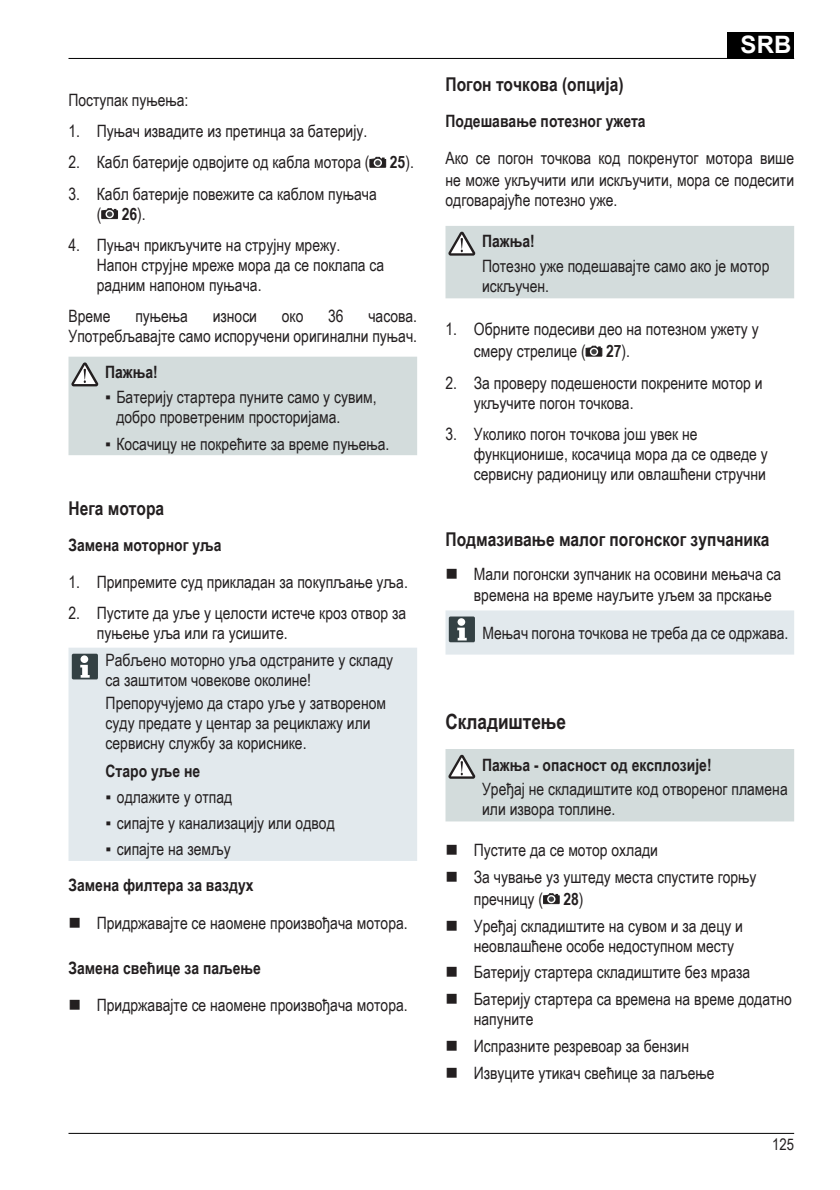
<style>
.page{position:relative;width:840px;height:1190px;background:#fff}
.page>*{position:absolute;margin:0;border:0;box-sizing:border-box;transform-origin:0 0}
.t1{font:700 24px "Arial";color:#fff}
.t2{font:700 21px "Arial Narrow";color:#231f20}
.t3{font:700 19px "Arial Narrow";color:#231f20}
.t4{font:17px/20px "Arial Narrow";color:#231f20}
.t5{font:700 17px "Arial Narrow";color:#231f20}
.t6{font:16px "Arial Narrow";color:#231f20}
.s1{font-weight:700}
</style>
<div class="page">
<div style="left:727px;top:32px;width:67px;height:27px;background:#000"></div>
<hr style="left:69px;top:1133px;width:725px;height:1px;background:#000">
<hr style="left:69px;top:58px;width:725px;height:1px;background:#000">
<svg style="left:370px;top:157px;width:16px;height:11px"></svg>
<svg style="left:101px;top:208px;width:17px;height:11px"></svg>
<div style="left:69px;top:357px;width:348px;height:98px;background:#d3dcdc"></div>
<div style="left:69px;top:648px;width:348px;height:213px;background:#e2e9ed"></div>
<div style="left:72px;top:654px;width:26px;height:25px;background:#344144;border-radius:2px"></div>
<svg style="left:80px;top:665px;width:10px;height:13px"></svg>
<div style="left:81px;top:655px;width:7px;height:8px;background:#fff;border-radius:50%"></div>
<div style="left:446px;top:226px;width:348px;height:72px;background:#d3dcdc"></div>
<svg style="left:586px;top:346px;width:16px;height:11px"></svg>
<svg style="left:446px;top:610px;width:348px;height:45px;background:#dde4e7"></svg>
<div style="left:458px;top:618px;width:7px;height:8px;background:#fff;border-radius:50%"></div>
<div style="left:446px;top:749px;width:348px;height:72px;background:#d3dcdc"></div>
<svg style="left:543px;top:893px;width:17px;height:11px"></svg>
<p class="t4" style="left:69px;top:90px;width:121px">Поступак пуњења:</p>
<p class="t4" style="left:69px;top:121px;width:300px">1. Пуњач извадите из претинца за батерију.</p>
<p class="t4" style="left:69px;top:152px;width:347px">2. Кабл батерије одвојите од кабла мотора ( <span class="s1">25</span>).</p>
<p class="t4" style="left:97px;top:184px;width:281px;text-indent:-28px">3. Кабл батерије повежите са каблом пуњача ( <span class="s1">26</span>).</p>
<p class="t4" style="left:97px;top:235px;width:289px;text-indent:-28px">4. Пуњач прикључите на струјну мрежу.<br>Напон струјне мреже мора да се поклапа са радним напоном пуњача.</p>
<p class="t4" style="left:68px;top:306px;width:44px">Време</p>
<p class="t4" style="left:135px;top:306px;width:54px">пуњења</p>
<p class="t4" style="left:213px;top:306px;width:46px">износи</p>
<p class="t4" style="left:282px;top:306px;width:23px">око</p>
<p class="t4" style="left:328px;top:306px;width:17px">36</p>
<p class="t4" style="left:68px;top:306px;width:350px;text-align:right">часова.<br>Употребљавајте само испоручени оригинални пуњач.</p>
<p class="t5" style="left:105px;top:362px;width:54px">Пажња!</p>
<p class="t4" style="left:116px;top:387px;width:262px;text-indent:-11px">▪ Батерију стартера пуните само у сувим, добро проветреним просторијама.</p>
<p class="t4" style="left:105px;top:433px;width:286px">▪ Косачицу не покрећите за време пуњења.</p>
<p class="t3" style="left:69px;top:497px;width:97px">Нега мотора</p>
<p class="t5" style="left:69px;top:535px;width:154px">Замена моторног уља</p>
<p class="t4" style="left:69px;top:572px;width:341px">1. Припремите суд прикладан за покупљање уља.</p>
<p class="t4" style="left:97px;top:603px;width:311px;text-indent:-28px">2. Пустите да уље у целости истече кроз отвор за пуњење уља или га усишите.</p>
<p class="t4" style="left:106px;top:650px;width:289px">Рабљено моторно уља одстраните у складу са заштитом човекове околине!</p>
<p class="t4" style="left:106px;top:692px;width:282px">Препоручујемо да старо уље у затвореном суду предате у центар за рециклажу или сервисну службу за кориснике.</p>
<p class="t5" style="left:106px;top:761px;width:96px">Старо уље не</p>
<p class="t4" style="left:106px;top:787px;width:128px">▪ одлажите у отпад</p>
<p class="t4" style="left:106px;top:813px;width:231px">▪ сипајте у канализацију или одвод</p>
<p class="t4" style="left:106px;top:839px;width:127px">▪ сипајте на земљу</p>
<p class="t5" style="left:68px;top:875px;width:187px">Замена филтера за ваздух</p>
<p class="t4" style="left:97px;top:912px;width:312px">Придржавајте се наомене произвођача мотора.</p>
<p class="t5" style="left:69px;top:958px;width:194px">Замена свећице за паљење</p>
<p class="t4" style="left:97px;top:995px;width:312px">Придржавајте се наомене произвођача мотора.</p>
<h1 class="t1" style="left:741px;top:31px;width:52px">SRB</h1>
<p class="t3" style="left:446px;top:73px;width:180px">Погон точкова (опција)</p>
<p class="t5" style="left:446px;top:111px;width:202px">Подешавање потезног ужета</p>
<p class="t4" style="left:446px;top:147px;width:350px;line-height:22px">Ако се погон точкова код покренутог мотора више не може укључити или искључити, мора се подесити</p>
<p class="t4" style="left:446px;top:190px;width:173px">одговарајуће потезно уже.</p>
<p class="t5" style="left:482px;top:232px;width:54px">Пажња!</p>
<p class="t4" style="left:482px;top:256px;width:289px">Потезно уже подешавајте само ако је мотор искључен.</p>
<p class="t4" style="left:474px;top:318px;width:286px;line-height:22px;text-indent:-28px">1. Обрните подесиви део на потезном ужету у смеру стрелице ( <span class="s1">27</span>).</p>
<p class="t4" style="left:474px;top:373px;width:290px;text-indent:-28px">2. За проверу подешености покрените мотор и укључите погон точкова.</p>
<p class="t4" style="left:474px;top:424px;width:296px;text-indent:-28px">3. Уколико погон точкова још увек не функционише, косачица мора да се одведе у сервисну радионицу или овлашћени стручни</p>
<p class="t3" style="left:446px;top:528px;width:326px">Подмазивање малог погонског зупчаника</p>
<p class="t4" style="left:474px;top:564px;width:309px">Мали погонски зупчаник на осовини мењача са времена на време науљите уљем за прскање</p>
<p class="t4" style="left:483px;top:623px;width:307px">Мењач погона точкова не треба да се одржава.</p>
<p class="t2" style="left:446px;top:710px;width:122px">Складиштење</p>
<p class="t5" style="left:482px;top:755px;width:231px">Пажња - опасност од експлозије!</p>
<p class="t4" style="left:482px;top:779px;width:307px">Уређај не складиштите код отвореног пламена или извора топлине.</p>
<p class="t4" style="left:474px;top:836px;width:284px;line-height:26.8px">Пустите да се мотор охлади<br>За чување уз уштеду места спустите горњу</p>
<p class="t4" style="left:474px;top:885px;width:271px;line-height:26.8px">пречницу ( <span class="s1">28</span>)<br>Уређај складиштите на сувом и за децу и</p>
<p class="t4" style="left:474px;top:932px;width:320px;line-height:26.8px">неовлашћене особе недоступном месту<br>Батерију стартера складиштите без мраза<br>Батерију стартера са времена на време додатно</p>
<p class="t4" style="left:474px;top:1006px;width:242px;line-height:26.8px">напуните<br>Испразните резревоар за бензин<br>Извуците утикач свећице за паљење</p>
<p class="t6" style="left:772px;top:1135px;width:23px">125</p>
</div>
